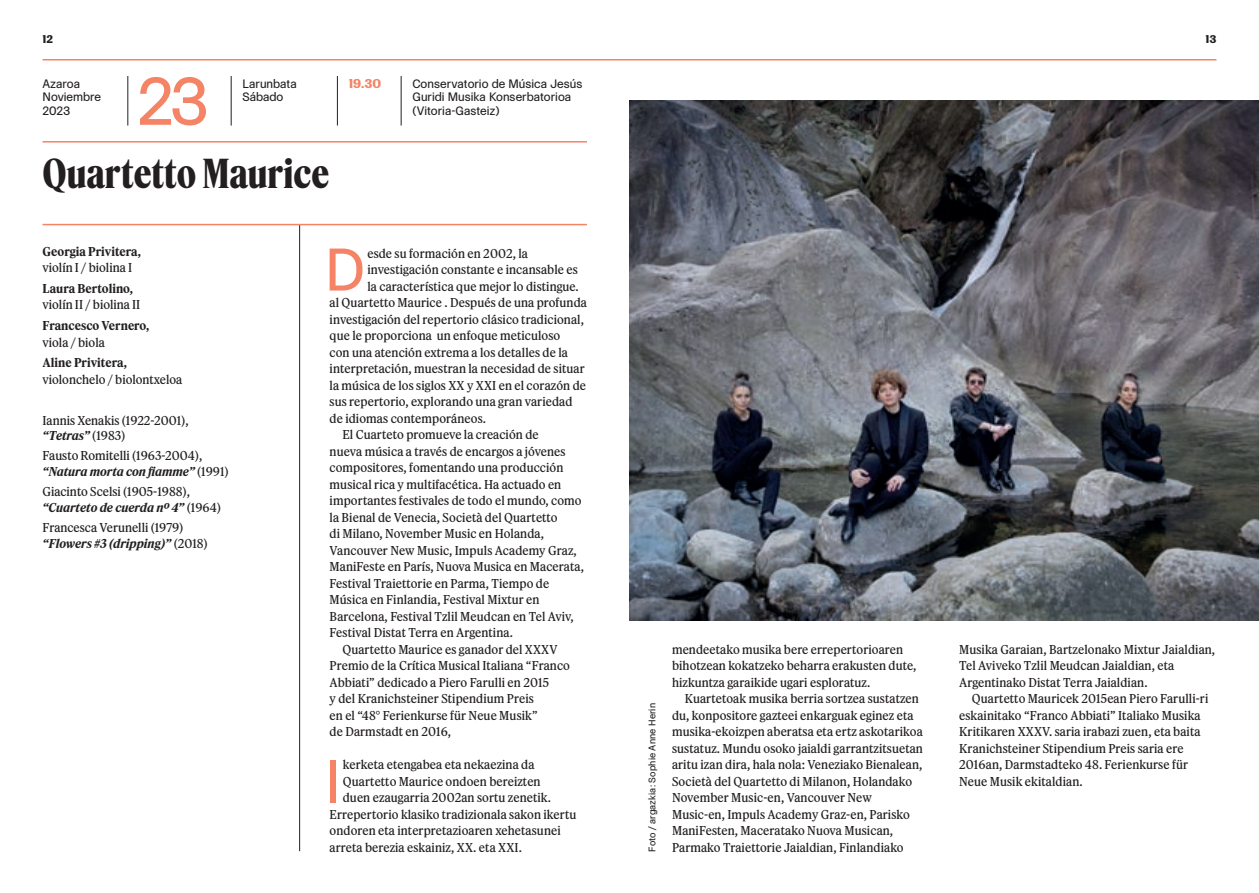
<style>
.page{position:relative;width:1259px;height:893px;background:#fff}
.page>*{position:absolute;margin:0;border:0;box-sizing:border-box;transform-origin:0 0}
.t1{font:63px "Control Upright Regular TNT";color:#f48465}
.t2{font:55.95px "Control Upright";color:#f48465}
.t3{font:700 39px "Feature Deck Cond";color:#231f20}
.t4{font:12px/16.5px "Feature Text";letter-spacing:.005em;color:#231f20}
.t5{font:700 12px "Feature Text";color:#231f20}
.t6{font:700 12px "Control Upright";color:#f48465}
.t7{font:11.4px/13.5px "Control Upright";color:#231f20}
.t8{font:700 10.5px "Control Upright";color:#231f20}
.t9{font:9px "Control Upright";letter-spacing:.01em;color:#231f20}
.s1{font-weight:700;font-style:italic}
</style>
<div class="page">
<hr style="left:128px;top:76px;width:1px;height:50px;background:#231f20">
<hr style="left:231px;top:76px;width:1px;height:50px;background:#231f20">
<hr style="left:337px;top:76px;width:1px;height:50px;background:#231f20">
<hr style="left:299px;top:224px;width:1px;height:627px;background:#231f20">
<img style="left:629px;top:101px;width:630px;height:520px">
<hr style="left:43px;top:59px;width:1173px;height:2px;background:#f48465">
<hr style="left:43px;top:141px;width:544px;height:2px;background:#f48465">
<hr style="left:43px;top:224px;width:544px;height:1px;background:#f48465">
<hr style="left:401px;top:76px;width:1px;height:50px;background:#231f20">
<p class="t8" style="left:43px;top:31px;width:12px">12</p>
<p class="t8" style="left:1205px;top:31px;width:12px">13</p>
<p class="t7" style="left:43px;top:76px;width:60px">Azaroa<br>Noviembre<br>2023</p>
<h1 class="t1" style="left:139px;top:58px;width:69px">23</h1>
<p class="t7" style="left:242px;top:76px;width:56px">Larunbata<br>Sábado</p>
<h3 class="t3" style="left:43px;top:144px;width:288px">Quartetto Maurice</h3>
<p class="t6" style="left:349px;top:75px;width:34px">19.30</p>
<p class="t7" style="left:412px;top:76px;width:171px">Conservatorio de Música Jesús<br>Guridi Musika Konserbatorioa (Vitoria-Gasteiz)</p>
<p class="t5" style="left:43px;top:242px;width:100px">Georgia Privitera,</p>
<p class="t4" style="left:43px;top:259px;width:91px">violín I / biolina I</p>
<p class="t5" style="left:43px;top:279px;width:92px">Laura Bertolino,</p>
<p class="t4" style="left:43px;top:296px;width:99px">violín II / biolina II</p>
<p class="t5" style="left:43px;top:316px;width:108px">Francesco Vernero,</p>
<p class="t4" style="left:43px;top:333px;width:64px">viola / biola</p>
<p class="t5" style="left:43px;top:353px;width:86px">Aline Privitera,</p>
<p class="t4" style="left:43px;top:370px;width:141px">violonchelo / biolontxeloa</p>
<p class="t4" style="left:43px;top:411px;width:148px;line-height:15.8px">Iannis Xenakis (1922-2001), <span class="s1">“Tetras”</span> (1983)</p>
<p class="t4" style="left:43px;top:447px;width:188px;line-height:15.8px">Fausto Romitelli (1963-2004), <span class="s1">“Natura morta con fiamme”</span> (1991)</p>
<p class="t4" style="left:43px;top:483px;width:180px;line-height:15.8px">Giacinto Scelsi (1905-1988), <span class="s1">“Cuarteto de cuerda nº 4”</span> (1964)</p>
<p class="t4" style="left:43px;top:519px;width:167px;line-height:15.8px">Francesca Verunelli (1979) <span class="s1">“Flowers #3 (dripping)”</span> (2018)</p>
<h2 class="t2" style="left:325px;top:227px;width:42px">D</h2>
<p class="t4" style="left:367px;top:244px;width:162px">esde su formación en 2002, la</p>
<p class="t4" style="left:367px;top:260px;width:212px">investigación constante e incansable es</p>
<p class="t4" style="left:367px;top:277px;width:213px">la característica que mejor lo distingue.</p>
<p class="t4" style="left:330px;top:293px;width:259px">al Quartetto Maurice . Después de una profunda</p>
<p class="t4" style="left:330px;top:310px;width:256px">investigación del repertorio clásico tradicional,</p>
<p class="t4" style="left:330px;top:326px;width:232px">que le proporciona un enfoque meticuloso</p>
<p class="t4" style="left:330px;top:343px;width:240px">con una atención extrema a los detalles de la</p>
<p class="t4" style="left:330px;top:359px;width:256px">interpretación, muestran la necesidad de situar</p>
<p class="t4" style="left:330px;top:376px;width:258px">la música de los siglos XX y XXI en el corazón de</p>
<p class="t4" style="left:330px;top:392px;width:244px">sus repertorio, explorando una gran variedad</p>
<p class="t4" style="left:330px;top:409px;width:158px">de idiomas contemporáneos.</p>
<p class="t4" style="left:342px;top:425px;width:198px">El Cuarteto promueve la creación de</p>
<p class="t4" style="left:330px;top:442px;width:237px">nueva música a través de encargos a jóvenes</p>
<p class="t4" style="left:330px;top:458px;width:235px">compositores, fomentando una producción</p>
<p class="t4" style="left:330px;top:475px;width:233px">musical rica y multifacética. Ha actuado en</p>
<p class="t4" style="left:330px;top:491px;width:253px">importantes festivales de todo el mundo, como</p>
<p class="t4" style="left:330px;top:508px;width:230px">la Bienal de Venecia, Società del Quartetto</p>
<p class="t4" style="left:330px;top:524px;width:216px">di Milano, November Music en Holanda,</p>
<p class="t4" style="left:330px;top:541px;width:249px">Vancouver New Music, Impuls Academy Graz,</p>
<p class="t4" style="left:330px;top:557px;width:256px">ManiFeste en París, Nuova Musica en Macerata,</p>
<p class="t4" style="left:330px;top:574px;width:221px">Festival Traiettorie en Parma, Tiempo de</p>
<p class="t4" style="left:330px;top:590px;width:211px">Música en Finlandia, Festival Mixtur en</p>
<p class="t4" style="left:330px;top:607px;width:246px">Barcelona, Festival Tzlil Meudcan en Tel Aviv,</p>
<p class="t4" style="left:330px;top:623px;width:185px">Festival Distat Terra en Argentina.</p>
<p class="t4" style="left:342px;top:640px;width:217px">Quartetto Maurice es ganador del XXXV</p>
<p class="t4" style="left:330px;top:656px;width:242px">Premio de la Crítica Musical Italiana “Franco</p>
<p class="t4" style="left:330px;top:673px;width:221px">Abbiati” dedicado a Piero Farulli en 2015</p>
<p class="t4" style="left:330px;top:689px;width:206px">y del Kranichsteiner Stipendium Preis</p>
<p class="t4" style="left:330px;top:706px;width:210px">en el “48° Ferienkurse für Neue Musik”</p>
<p class="t4" style="left:330px;top:722px;width:123px">de Darmstadt en 2016,</p>
<h2 class="t2" style="left:325px;top:738px;width:18px">I</h2>
<p class="t4" style="left:343px;top:755px;width:193px">kerketa etengabea eta nekaezina da</p>
<p class="t4" style="left:343px;top:772px;width:199px">Quartetto Maurice ondoen bereizten</p>
<p class="t4" style="left:343px;top:788px;width:210px">duen ezaugarria 2002an sortu zenetik.</p>
<p class="t4" style="left:330px;top:805px;width:248px">Errepertorio klasiko tradizionala sakon ikertu</p>
<p class="t4" style="left:330px;top:821px;width:233px">ondoren eta interpretazioaren xehetasunei</p>
<p class="t4" style="left:330px;top:838px;width:194px">arreta berezia eskainiz, XX. eta XXI.</p>
<p class="t9" style="left:645px;top:852px;width:150px;rotate:-90deg">Foto / argazkia: Sophie Anne Herin</p>
<p class="t4" style="left:672px;top:640px;width:246px">mendeetako musika bere errepertorioaren bihotzean kokatzeko beharra erakusten dute, hizkuntza garaikide ugari esploratuz.</p>
<p class="t4" style="left:672px;top:689px;width:252px;text-indent:13px">Kuartetoak musika berria sortzea sustatzen du, konpositore gazteei enkarguak eginez eta musika-ekoizpen aberatsa eta ertz askotarikoa sustatuz. Mundu osoko jaialdi garrantzitsuetan aritu izan dira, hala nola: Veneziako Bienalean, Società del Quartetto di Milanon, Holandako November Music-en, Vancouver New Music-en, Impuls Academy Graz-en, Parisko ManiFesten, Maceratako Nuova Musican, Parmako Traiettorie Jaialdian, Finlandiako</p>
<p class="t4" style="left:959px;top:640px;width:258px">Musika Garaian, Bartzelonako Mixtur Jaialdian,<br>Tel Aviveko Tzlil Meudcan Jaialdian, eta<br>Argentinako Distat Terra Jaialdian.</p>
<p class="t4" style="left:959px;top:689px;width:251px;text-indent:13px">Quartetto Mauricek 2015ean Piero Farulli-ri eskainitako “Franco Abbiati” Italiako Musika Kritikaren XXXV. saria irabazi zuen, eta baita Kranichsteiner Stipendium Preis saria ere 2016an, Darmstadteko 48. Ferienkurse für Neue Musik ekitaldian.</p>
</div>
